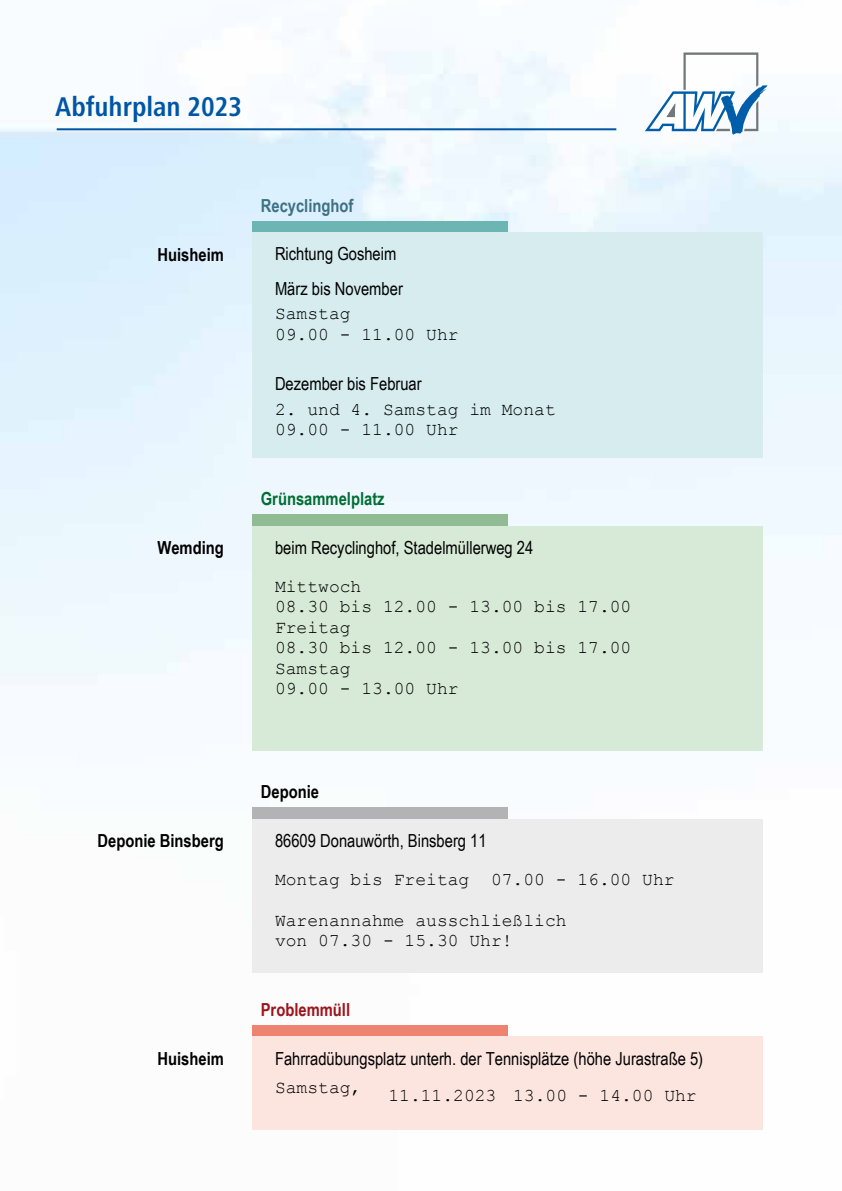
<style>
.page{position:relative;width:842px;height:1191px;background:#fff}
.page>*{position:absolute;margin:0;border:0;box-sizing:border-box;transform-origin:0 0}
.t1{font:700 condensed 28px "Frutiger Next";color:#0056a4}
.t2{font:700 28px "Arial Narrow";color:#1a65ab}
.t3{font:18px/20.4px "Courier New";color:#000}
.t4{font:18px/34px "Arial Narrow";color:#000}
.t5{font:700 18px "Arial Narrow";color:#000}
.t6{font:700 18px "Arial Narrow";color:#006e33}
.t7{font:700 18px "Arial Narrow";color:#3f7183}
.t8{font:700 18px "Arial Narrow";color:#9e141c}
</style>
<div class="page">
<hr style="left:57px;top:128px;width:559px;height:2px;background:#0056a4">
<svg style="left:645px;top:52px;width:123px;height:83px"></svg>
<div style="left:252px;top:221px;width:255px;height:11px;background:#6cb5b3"></div>
<div style="left:252px;top:232px;width:511px;height:225px;background:#d6ecee"></div>
<div style="left:252px;top:514px;width:255px;height:12px;background:#91bb92"></div>
<div style="left:252px;top:526px;width:511px;height:224px;background:#d7ead7"></div>
<div style="left:252px;top:807px;width:255px;height:12px;background:#b1b3b4"></div>
<div style="left:252px;top:819px;width:511px;height:153px;background:#ececed"></div>
<div style="left:252px;top:1025px;width:255px;height:12px;background:#ee8370"></div>
<div style="left:252px;top:1037px;width:511px;height:75px;background:#fce4df"></div>
<div style="left:252px;top:1112px;width:511px;height:17px;background:#fce4df"></div>
<h1 class="t1" style="left:55px;top:90px;width:188px">Abfuhrplan 2023</h1>
<h1 class="t2" style="left:58px;top:94px;width:181px">Abfuhrplan 2023</h1>
<p class="t7" style="left:261px;top:192px;width:94px">Recyclinghof</p>
<p class="t5" style="left:158px;top:241px;width:68px">Huisheim</p>
<p class="t4" style="left:275px;top:236px;width:129px">Richtung Gosheim<br>März bis November</p>
<p class="t3" style="left:275px;top:303px;width:185px">Samstag<br>09.00 - 11.00 Uhr</p>
<p class="t4" style="left:275px;top:366px;width:148px">Dezember bis Februar</p>
<p class="t3" style="left:275px;top:398px;width:282px">2. und 4. Samstag im Monat<br>09.00 - 11.00 Uhr</p>
<p class="t6" style="left:261px;top:485px;width:125px">Grünsammelplatz</p>
<p class="t5" style="left:158px;top:534px;width:68px">Wemding</p>
<p class="t4" style="left:275px;top:530px;width:260px">beim Recyclinghof, Stadelmüllerweg 24</p>
<p class="t3" style="left:275px;top:575px;width:358px">Mittwoch<br>08.30 bis 12.00 - 13.00 bis 17.00<br>Freitag<br>08.30 bis 12.00 - 13.00 bis 17.00<br>Samstag<br>09.00 - 13.00 Uhr</p>
<p class="t5" style="left:261px;top:778px;width:60px">Deponie</p>
<p class="t5" style="left:98px;top:827px;width:128px">Deponie Binsberg</p>
<p class="t4" style="left:275px;top:823px;width:213px">86609 Donauwörth, Binsberg 11</p>
<p class="t3" style="left:275px;top:868px;width:401px">Montag bis Freitag 07.00 - 16.00 Uhr</p>
<p class="t3" style="left:275px;top:909px;width:293px">Warenannahme ausschließlich von 07.30 - 15.30 Uhr!</p>
<p class="t5" style="left:158px;top:1045px;width:68px">Huisheim</p>
<p class="t8" style="left:261px;top:996px;width:91px">Problemmüll</p>
<p class="t4" style="left:275px;top:1040px;width:430px">Fahrradübungsplatz unterh. der Tennisplätze (höhe Jurastraße 5)</p>
<p class="t3" style="left:388px;top:1084px;width:109px">11.11.2023</p>
<p class="t3" style="left:275px;top:1076px;width:88px">Samstag,</p>
<p class="t3" style="left:513px;top:1084px;width:185px">13.00 - 14.00 Uhr</p>
</div>
